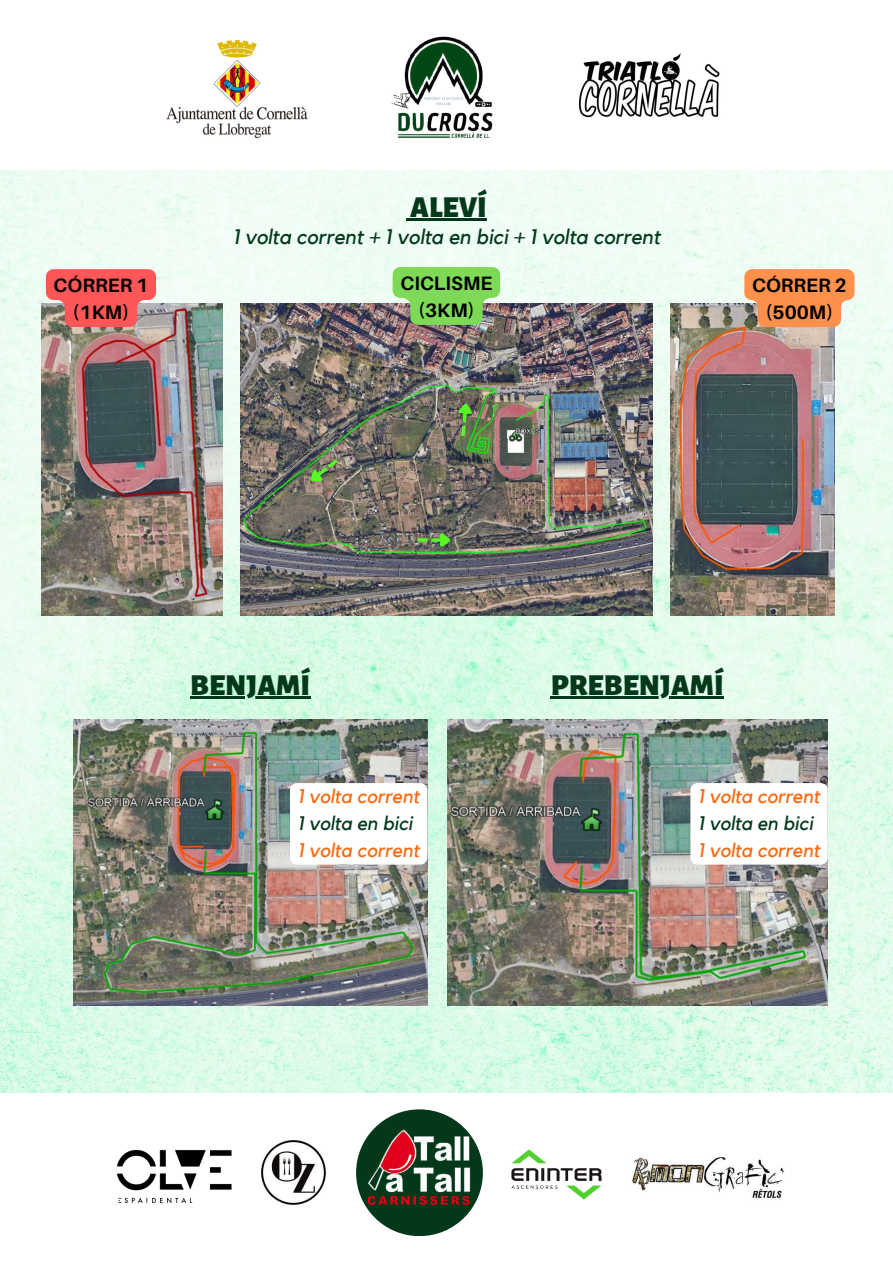
<style>
.page{position:relative;width:893px;height:1263px;background:#fff}
.page>*{position:absolute;margin:0;border:0;box-sizing:border-box;transform-origin:0 0}
.t1{font:900 30px "Alegreya Sans SC";color:#03391a}
.t2{font:italic 21px "Kollektif";color:#03391a}
.t3{font:italic 19.58px "Kollektif";color:#fa690f}
.t4{font:italic 19.58px "Kollektif";color:#03391a}
.t5{font:700 19.42px/27px "Aileron";color:#000;text-align:center}
</style>
<div class="page">
<img style="left:0;top:170px;width:893px;height:923px">
<img style="left:41px;top:303px;width:181px;height:312px">
<img style="left:670px;top:303px;width:164px;height:312px">
<img style="left:261px;top:1140px;width:65px;height:65px">
<img style="left:511px;top:1149px;width:91px;height:51px">
<img style="left:116px;top:1149px;width:116px;height:55px">
<div style="left:356px;top:1109px;width:127px;height:127px;background:#03391a;border-radius:50%"></div>
<img style="left:364px;top:1129px;width:110px;height:79px">
<img style="left:631px;top:1157px;width:153px;height:42px">
<img style="left:166px;top:39px;width:142px;height:100px">
<img style="left:578px;top:53px;width:142px;height:65px">
<img style="left:391px;top:36px;width:102px;height:102px">
<img style="left:240px;top:303px;width:412px;height:312px">
<svg style="left:406px;top:218px;width:4px;height:3px"></svg>
<hr style="left:410px;top:218px;width:77px;height:3px;background:#03391a">
<svg style="left:46px;top:269px;width:110px;height:58px;background:#f06463"></svg>
<svg style="left:744px;top:269px;width:110px;height:58px;background:#f6975a"></svg>
<svg style="left:393px;top:267px;width:107px;height:58px;background:#82cd60"></svg>
<img style="left:73px;top:720px;width:354px;height:285px">
<img style="left:447px;top:720px;width:380px;height:285px">
<hr style="left:551px;top:696px;width:173px;height:3px;background:#03391a">
<hr style="left:190px;top:696px;width:120px;height:3px;background:#03391a">
<svg style="left:290px;top:783px;width:137px;height:81px"></svg>
<svg style="left:690px;top:783px;width:137px;height:81px"></svg>
<svg style="left:455px;top:399px;width:23px;height:37px"></svg>
<svg style="left:301px;top:459px;width:37px;height:32px"></svg>
<svg style="left:417px;top:530px;width:37px;height:22px"></svg>
<h1 class="t1" style="left:410px;top:193px;width:78px">ALEVÍ</h1>
<p class="t2" style="left:233px;top:226px;width:429px">1 volta corrent + 1 volta en bici + 1 volta corrent</p>
<p class="t5" style="left:54px;top:271px;width:96px">CÓRRER 1 (1KM)</p>
<p class="t5" style="left:752px;top:271px;width:96px">CÓRRER 2 (500M)</p>
<p class="t5" style="left:400px;top:269px;width:93px">CICLISME (3KM)</p>
<h1 class="t1" style="left:190px;top:670px;width:122px">BENJAMÍ</h1>
<h1 class="t1" style="left:551px;top:670px;width:174px">PREBENJAMÍ</h1>
<p class="t3" style="left:298px;top:787px;width:123px">1 volta corrent</p>
<p class="t4" style="left:298px;top:814px;width:116px">1 volta en bici</p>
<p class="t3" style="left:298px;top:841px;width:123px">1 volta corrent</p>
<p class="t3" style="left:698px;top:787px;width:123px">1 volta corrent</p>
<p class="t4" style="left:698px;top:814px;width:116px">1 volta en bici</p>
<p class="t3" style="left:698px;top:841px;width:123px">1 volta corrent</p>
</div>
